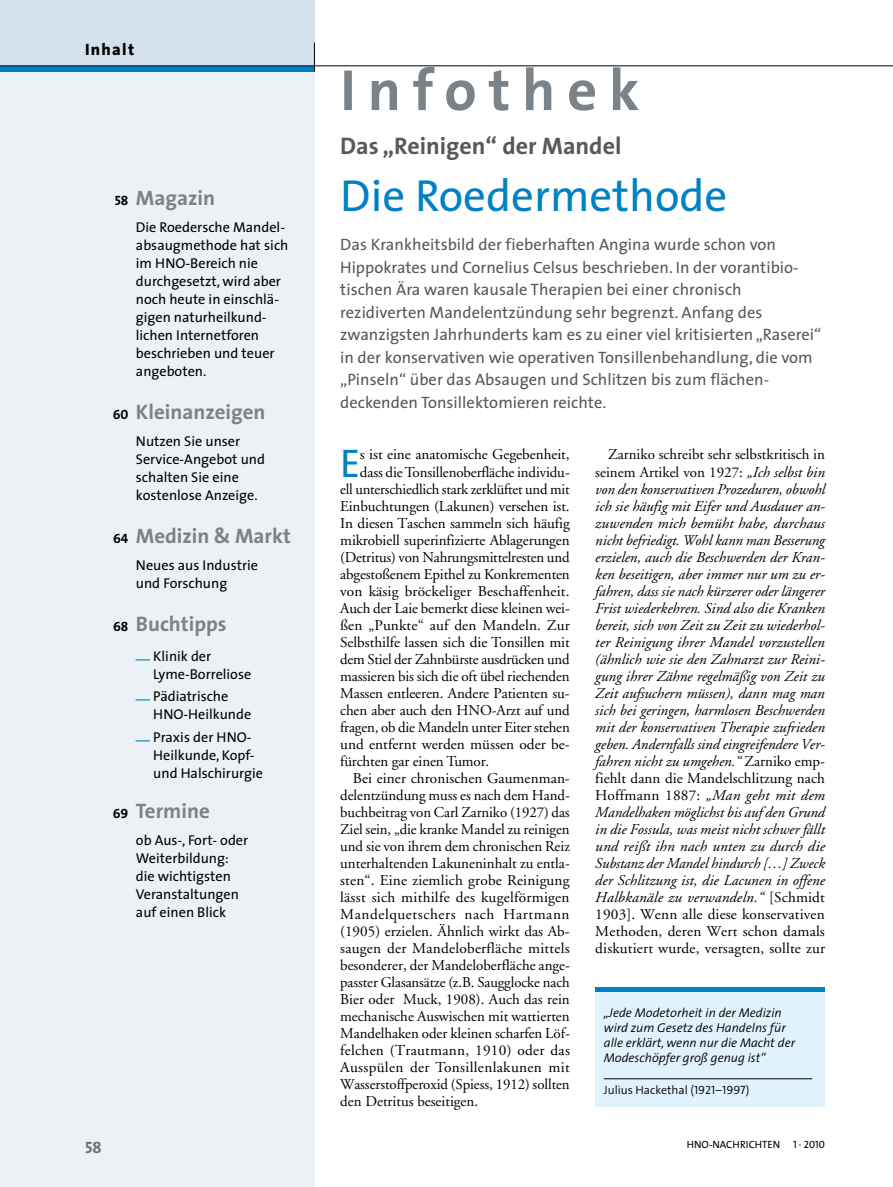
<style>
.page{position:relative;width:893px;height:1187px;background:#fff}
.page>*{position:absolute;margin:0;border:0;box-sizing:border-box;transform-origin:0 0}
.t1{font:45px "The Sans";color:#0081c1}
.t2{font:40.2px "The Sans";color:#0081c1}
.t3{font:700 24px "The Sans";color:#58585a}
.t4{font:700 21px "The Sans";color:#7b8388}
.t5{font:16.5px/22.5px "The Sans";color:#58585a}
.t6{font:800 16.5px "The Sans";letter-spacing:.08em;color:#000}
.t7{font:16.5px "The Sans Bold Caps";color:#70706b}
.t8{font:15px "Adobe Garamond";letter-spacing:-.005em;color:#000}
.t9{font:italic 15px/17px "Adobe Garamond";letter-spacing:.005em;color:#000;text-align:justify}
.t10{font:15px "Adobe Garamond";letter-spacing:.015em;color:#000}
.t11{font:15px "Adobe Garamond";letter-spacing:.02em;color:#000}
.t12{font:15px "Adobe Garamond";letter-spacing:.035em;color:#000}
.t13{font:14.25px/18px "The Sans";color:#000}
.t14{font:italic 300 12.75px/15px "The Sans";color:#000}
.t15{font:300 12px "The Sans";color:#000}
.t16{font:10.5px "The Sans";color:#000}
.s1{font-family:"The Sans Bold Caps";font-weight:400;font-size:13.5px;color:#000}
.s2{color:#0081c1}
.s3{font-style:normal}
.s4{font-family:"The Sans Semi Light Caps";font-weight:400}
.s5{font-family:"The Sans Caps"}
</style>
<div class="page">
<div style="left:0;top:0;width:315px;height:1186px;background:#ebf1f5"></div>
<div style="left:595px;top:986px;width:230px;height:120px;background:#e0f2fb"></div>
<hr style="left:604px;top:1078px;width:208px;height:1px;background:#000">
<div style="left:595px;top:986px;width:230px;height:5px;background:#0081c1"></div>
<div style="left:0;top:0;width:315px;height:66px;background:#d4e1ec"></div>
<div style="left:0;top:66px;width:315px;height:5px;background:#0081c1"></div>
<hr style="left:0;top:66px;width:893px;height:1px;background:#000">
<svg style="left:314px;top:43px;width:1px;height:28px"></svg>
<svg style="left:344px;top:67px;width:295px;height:44px"></svg>
<p class="t6" style="left:85px;top:39px;width:51px">Inhalt</p>
<h3 class="t4" style="left:115px;top:184px;width:102px"><span class="s1">58</span> Magazin</h3>
<p class="t13" style="left:136px;top:218px;width:154px">Die Roedersche Mandel&shy;absaugmethode hat sich im HNO-Bereich nie durchgesetzt, wird aber noch heute in einschlä&shy;gigen naturheilkund&shy;lichen Internetforen beschrieben und teuer angeboten.</p>
<h3 class="t4" style="left:113px;top:398px;width:154px"><span class="s1">60</span> Kleinanzeigen</h3>
<p class="t13" style="left:136px;top:432px;width:131px">Nutzen Sie unser<br>Service-Angebot und schalten Sie eine kostenlose Anzeige.</p>
<h3 class="t4" style="left:113px;top:522px;width:179px"><span class="s1">64</span> Medizin &amp; Markt</h3>
<p class="t13" style="left:136px;top:556px;width:124px">Neues aus Industrie und Forschung</p>
<h3 class="t4" style="left:113px;top:611px;width:115px"><span class="s1">68</span> Buchtipps</h3>
<p class="t13" style="left:153px;top:647px;width:100px;text-indent:-17px"><span class="s2">—</span> Klinik der<br>Lyme-Borreliose</p>
<p class="t13" style="left:153px;top:687px;width:100px;text-indent:-17px"><span class="s2">—</span> Pädiatrische<br>HNO-Heilkunde</p>
<p class="t13" style="left:153px;top:727px;width:111px;text-indent:-17px"><span class="s2">—</span> Praxis der HNO-<br>Heilkunde, Kopf&shy;und Halschirurgie</p>
<h3 class="t4" style="left:113px;top:797px;width:99px"><span class="s1">69</span> Termine</h3>
<p class="t13" style="left:136px;top:830px;width:114px">ob Aus-, Fort- oder<br>Weiterbildung: die wichtigsten<br>Veranstaltungen auf einen Blick</p>
<p class="t7" style="left:85px;top:1136px;width:18px">58</p>
<h3 class="t3" style="left:340px;top:131px;width:283px">Das „Reinigen“ der Mandel</h3>
<h1 class="t1" style="left:340px;top:167px;width:389px">Die Roedermethode</h1>
<p class="t5" style="left:340px;top:233px;width:483px">Das Krankheitsbild der fieberhaften Angina wurde schon von Hippokrates und Cornelius Celsus beschrieben. In der vorantibio&shy;tischen Ära waren kausale Therapien bei einer chronisch rezidiverten Mandelentzündung sehr begrenzt. Anfang des zwanzigsten Jahrhunderts kam es zu einer viel kritisierten „Raserei“ in der konservativen wie operativen Tonsillenbehandlung, die vom „Pinseln“ über das Absaugen und Schlitzen bis zum flächen&shy;deckenden Tonsillektomieren reichte.</p>
<h2 class="t2" style="left:340px;top:437px;width:22px">E</h2>
<p class="t8" style="left:360px;top:446px;width:211px">s ist eine anatomische Gegebenheit,</p>
<p class="t8" style="left:360px;top:463px;width:211px">dass die Tonsillenoberfläche individu-</p>
<p class="t8" style="left:340px;top:480px;width:231px">ell unterschiedlich stark zerklüftet und mit</p>
<p class="t8" style="left:340px;top:497px;width:231px">Einbuchtungen (Lakunen) versehen ist.</p>
<p class="t8" style="left:340px;top:514px;width:231px">In diesen Taschen sammeln sich häufig</p>
<p class="t8" style="left:340px;top:531px;width:231px">mikrobiell superinfizierte Ablagerungen</p>
<p class="t8" style="left:340px;top:548px;width:231px">(Detritus) von Nahrungsmittelresten und</p>
<p class="t8" style="left:340px;top:566px;width:231px">abgestoßenem Epithel zu Konkrementen</p>
<p class="t8" style="left:340px;top:583px;width:231px">von käsig bröckeliger Beschaffenheit.</p>
<p class="t8" style="left:340px;top:600px;width:231px">Auch der Laie bemerkt diese kleinen wei-</p>
<p class="t8" style="left:340px;top:617px;width:231px">ßen „Punkte“ auf den Mandeln. Zur</p>
<p class="t8" style="left:340px;top:634px;width:231px">Selbsthilfe lassen sich die Tonsillen mit</p>
<p class="t8" style="left:340px;top:651px;width:231px">dem Stiel der Zahnbürste ausdrücken und</p>
<p class="t8" style="left:340px;top:668px;width:231px">massieren bis sich die oft übel riechenden</p>
<p class="t8" style="left:340px;top:685px;width:231px">Massen entleeren. Andere Patienten su-</p>
<p class="t8" style="left:340px;top:702px;width:231px">chen aber auch den HNO-Arzt auf und</p>
<p class="t8" style="left:340px;top:719px;width:231px">fragen, ob die Mandeln unter Eiter stehen</p>
<p class="t8" style="left:340px;top:736px;width:231px">und entfernt werden müssen oder be-</p>
<p class="t8" style="left:340px;top:753px;width:151px">fürchten gar einen Tumor.</p>
<p class="t8" style="left:353px;top:770px;width:218px">Bei einer chronischen Gaumenman-</p>
<p class="t8" style="left:340px;top:787px;width:231px">delentzündung muss es nach dem Hand-</p>
<p class="t8" style="left:340px;top:804px;width:231px">buchbeitrag von Carl Zarniko (1927) das</p>
<p class="t8" style="left:340px;top:821px;width:231px">Ziel sein, „die kranke Mandel zu reinigen</p>
<p class="t8" style="left:340px;top:838px;width:231px">und sie von ihrem dem chronischen Reiz</p>
<p class="t8" style="left:340px;top:855px;width:231px">unterhaltenden Lakuneninhalt zu entla-</p>
<p class="t8" style="left:340px;top:872px;width:231px">sten“. Eine ziemlich grobe Reinigung</p>
<p class="t10" style="left:340px;top:889px;width:231px">lässt sich mithilfe des kugelförmigen</p>
<p class="t12" style="left:340px;top:906px;width:231px">Mandelquetschers nach Hartmann</p>
<p class="t8" style="left:340px;top:923px;width:231px">(1905) erzielen. Ähnlich wirkt das Ab-</p>
<p class="t10" style="left:340px;top:940px;width:231px">saugen der Mandeloberfläche mittels</p>
<p class="t8" style="left:340px;top:957px;width:231px">besonderer, der Mandeloberfläche ange-</p>
<p class="t8" style="left:340px;top:974px;width:231px">passter Glasansätze (z.B. Saugglocke nach</p>
<p class="t8" style="left:340px;top:991px;width:231px">Bier oder Muck, 1908). Auch das rein</p>
<p class="t8" style="left:340px;top:1008px;width:231px">mechanische Auswischen mit wattierten</p>
<p class="t8" style="left:340px;top:1025px;width:231px">Mandelhaken oder kleinen scharfen Löf-</p>
<p class="t10" style="left:340px;top:1042px;width:231px">felchen (Trautmann, 1910) oder das</p>
<p class="t11" style="left:340px;top:1059px;width:231px">Ausspülen der Tonsillenlakunen mit</p>
<p class="t8" style="left:340px;top:1076px;width:231px">Wasserstoffperoxid (Spiess, 1912) sollten</p>
<p class="t8" style="left:340px;top:1093px;width:139px">den Detritus beseitigen.</p>
<p class="t9" style="left:595px;top:446px;width:231px;text-indent:13px"><span class="s3">Zarniko schreibt sehr selbstkritisch in seinem Artikel von 1927:</span> „Ich selbst bin von den konservativen Prozeduren, obwohl ich sie häufig mit Eifer und Ausdauer an&shy;zuwenden mich bemüht habe, durchaus nicht befriedigt. Wohl kann man Besserung erzielen, auch die Beschwerden der Kran&shy;ken beseitigen, aber immer nur um zu er&shy;fahren, dass sie nach kürzerer oder längerer Frist wiederkehren. Sind also die Kranken bereit, sich von Zeit zu Zeit zu wiederhol&shy;ter Reinigung ihrer Mandel vorzustellen (ähnlich wie sie den Zahnarzt zur Reini&shy;gung ihrer Zähne regelmäßig von Zeit zu Zeit aufsuchern müssen), dann mag man sich bei geringen, harmlosen Beschwerden mit der konservativen Therapie zufrieden geben. Andernfalls sind eingreifendere Ver&shy;fahren nicht zu umgehen.“ <span class="s3">Zarniko emp&shy;fiehlt dann die Mandelschlitzung nach Hoffmann 1887:</span> „Man geht mit dem Mandelhaken möglichst bis auf den Grund in die Fossula, was meist nicht schwer fällt und reißt ihn nach unten zu durch die Substanz der Mandel hindurch […] Zweck der Schlitzung ist, die Lacunen in offene Halbkanäle zu verwandeln.“ <span class="s3">[Schmidt 1903]. Wenn alle diese konservativen Methoden, deren Wert schon damals diskutiert wurde, versagten, sollte zur</span></p>
<p class="t14" style="left:604px;top:1005px;width:193px">„Jede Modetorheit in der Medizin wird zum Gesetz des Handelns für alle erklärt, wenn nur die Macht der<br>Modeschöpfer groß genug ist“</p>
<p class="t15" style="left:604px;top:1082px;width:147px">Julius Hackethal (<span class="s4">1921–1997</span>)</p>
<p class="t16" style="left:687px;top:1137px;width:140px">HNO-NACHRICHTEN <span class="s5">1 · 2010</span></p>
</div>
